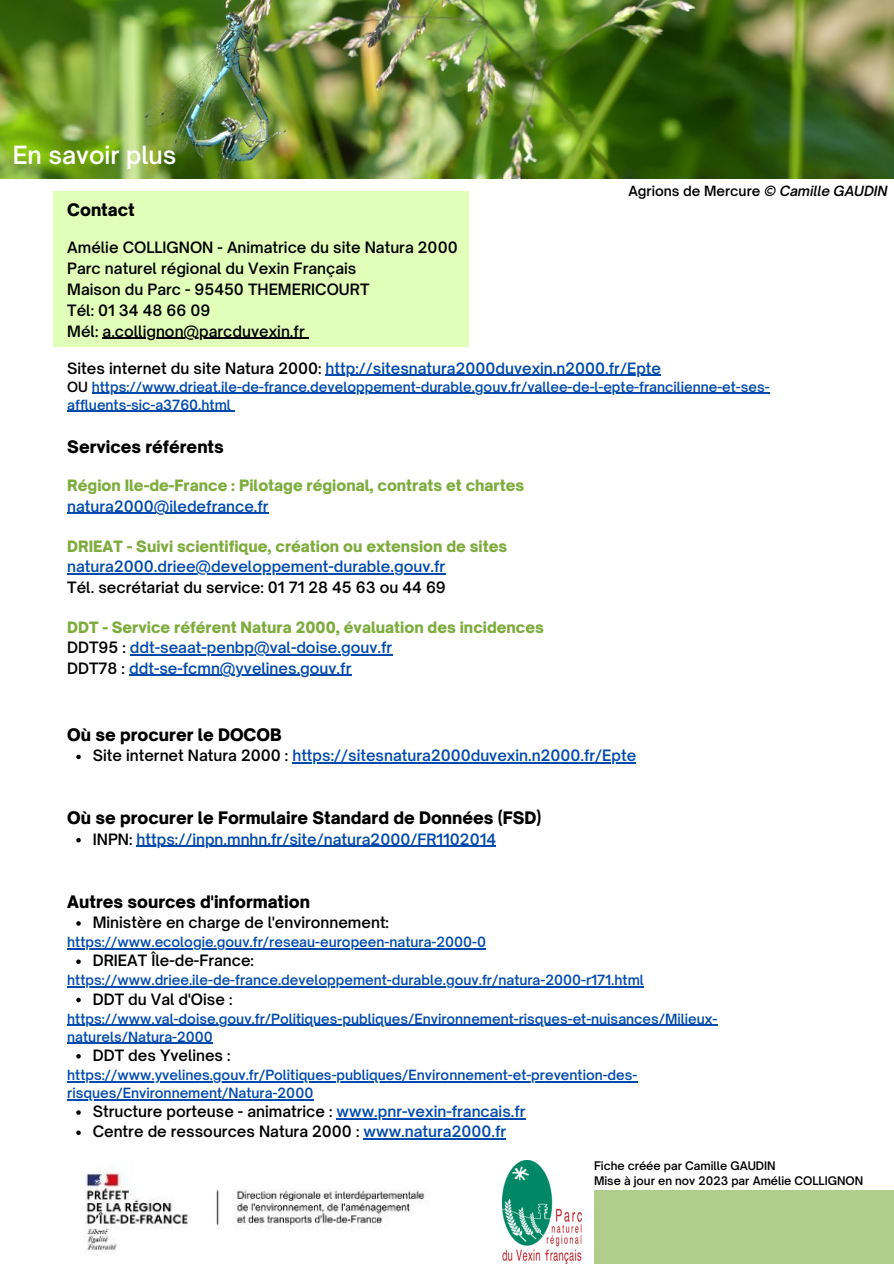
<style>
.page{position:relative;width:894px;height:1264px;background:#fff}
.page>*{position:absolute;margin:0;border:0;box-sizing:border-box;transform-origin:0 0}
.t1{font:600 24px "Open Sauce One";color:#fff}
.t2{font:900 16.5px "Open Sauce One";color:#000}
.t3{font:600 15px "Open Sauce One";color:#000}
.t4{font:600 15px "Open Sauce One";color:#004aad}
.t5{font:900 15px "Open Sauce One";color:#7dac3d}
.t6{font:600 13.5px/18px "Open Sauce One";color:#004aad}
.t7{font:600 13.5px "Open Sauce One";color:#000}
.t8{font:600 11.4px "Open Sauce One";color:#000}
.s1{font-style:italic}
.s2{color:#000}
.s3{color:#004aad}
</style>
<div class="page">
<svg style="left:76px;top:754px;width:5px;height:5px"></svg>
<hr style="left:292px;top:762px;width:344px;height:1px;background:#004aad">
<svg style="left:76px;top:838px;width:5px;height:4px"></svg>
<hr style="left:136px;top:845px;width:360px;height:2px;background:#004aad">
<svg style="left:76px;top:921px;width:5px;height:4px"></svg>
<svg style="left:76px;top:959px;width:5px;height:5px"></svg>
<svg style="left:76px;top:997px;width:5px;height:5px"></svg>
<svg style="left:76px;top:1054px;width:5px;height:4px"></svg>
<svg style="left:76px;top:1110px;width:5px;height:4px"></svg>
<hr style="left:336px;top:1118px;width:189px;height:1px;background:#004aad">
<svg style="left:76px;top:1130px;width:5px;height:5px"></svg>
<hr style="left:363px;top:1138px;width:143px;height:1px;background:#004aad">
<hr style="left:67px;top:512px;width:201px;height:2px;background:#004aad">
<hr style="left:67px;top:573px;width:378px;height:1px;background:#004aad">
<hr style="left:130px;top:654px;width:262px;height:1px;background:#004aad">
<hr style="left:129px;top:674px;width:222px;height:2px;background:#004aad">
<hr style="left:67px;top:948px;width:419px;height:1px;background:#004aad">
<hr style="left:67px;top:986px;width:576px;height:1px;background:#004aad">
<hr style="left:67px;top:1024px;width:650px;height:1px;background:#004aad">
<hr style="left:67px;top:1042px;width:146px;height:1px;background:#004aad">
<hr style="left:67px;top:1081px;width:570px;height:1px;background:#004aad">
<hr style="left:67px;top:1099px;width:246px;height:1px;background:#004aad">
<img style="left:502px;top:1160px;width:79px;height:103px">
<img style="left:85px;top:1170px;width:340px;height:83px">
<div style="left:53px;top:191px;width:415px;height:156px;background:#e2ffba"></div>
<img style="left:0;top:1px;width:893px;height:177px">
<hr style="left:102px;top:337px;width:203px;height:1px;background:#000">
<hr style="left:325px;top:374px;width:336px;height:1px;background:#004aad">
<hr style="left:92px;top:392px;width:677px;height:1px;background:#004aad">
<hr style="left:67px;top:410px;width:164px;height:1px;background:#004aad">
<p class="t1" style="left:13px;top:140px;width:165px">En savoir plus</p>
<p class="t7" style="left:628px;top:182px;width:261px">Agrions de Mercure <span class="s1">© Camille GAUDIN</span></p>
<p class="t2" style="left:67px;top:199px;width:69px">Contact</p>
<p class="t3" style="left:67px;top:237px;width:392px">Amélie COLLIGNON - Animatrice du site Natura 2000</p>
<p class="t3" style="left:67px;top:258px;width:290px">Parc naturel régional du Vexin Français</p>
<p class="t3" style="left:67px;top:279px;width:304px">Maison du Parc - 95450 THEMERICOURT</p>
<p class="t3" style="left:67px;top:300px;width:144px">Tél: 01 34 48 66 09</p>
<p class="t3" style="left:67px;top:321px;width:239px">Mél: a.collignon@parcduvexin.fr</p>
<p class="t4" style="left:67px;top:358px;width:595px"><span class="s2">Sites internet du site Natura 2000:</span> http://sitesnatura2000duvexin.n2000.fr/Epte</p>
<p class="t6" style="left:67px;top:377px;width:703px"><span class="s2">OU</span> https://www.drieat.ile-de-france.developpement-durable.gouv.fr/vallee-de-l-epte-francilienne-et-ses&shy;affluents-sic-a3760.html</p>
<p class="t2" style="left:67px;top:436px;width:158px">Services référents</p>
<p class="t5" style="left:67px;top:476px;width:458px">Région Ile-de-France : Pilotage régional, contrats et chartes</p>
<p class="t4" style="left:67px;top:496px;width:203px">natura2000@iledefrance.fr</p>
<p class="t5" style="left:67px;top:537px;width:441px">DRIEAT - Suivi scientifique, création ou extension de sites</p>
<p class="t4" style="left:67px;top:557px;width:379px">natura2000.driee@developpement-durable.gouv.fr</p>
<p class="t3" style="left:67px;top:577px;width:380px">Tél. secrétariat du service: 01 71 28 45 63 ou 44 69</p>
<p class="t5" style="left:67px;top:618px;width:478px">DDT - Service référent Natura 2000, évaluation des incidences</p>
<p class="t4" style="left:67px;top:638px;width:326px"><span class="s2">DDT95 :</span> ddt-seaat-penbp@val-doise.gouv.fr</p>
<p class="t4" style="left:67px;top:658px;width:285px"><span class="s2">DDT78 :</span> ddt-se-fcmn@yvelines.gouv.fr</p>
<p class="t2" style="left:67px;top:724px;width:216px">Où se procurer le DOCOB</p>
<p class="t4" style="left:93px;top:746px;width:545px"><span class="s2">Site internet Natura 2000 :</span> https://sitesnatura2000duvexin.n2000.fr/Epte</p>
<p class="t2" style="left:67px;top:808px;width:475px">Où se procurer le Formulaire Standard de Données (FSD)</p>
<p class="t4" style="left:93px;top:829px;width:405px"><span class="s2">INPN:</span> https://inpn.mnhn.fr/site/natura2000/FR1102014</p>
<p class="t2" style="left:67px;top:891px;width:244px">Autres sources d'information</p>
<p class="t6" style="left:67px;top:932px;width:420px">https://www.ecologie.gouv.fr/reseau-europeen-natura-2000-0</p>
<p class="t6" style="left:67px;top:971px;width:578px">https://www.driee.ile-de-france.developpement-durable.gouv.fr/natura-2000-r171.html</p>
<p class="t6" style="left:67px;top:1009px;width:651px">https://www.val-doise.gouv.fr/Politiques-publiques/Environnement-risques-et-nuisances/Milieux&shy;naturels/Natura-2000</p>
<p class="t6" style="left:67px;top:1065px;width:571px">https://www.yvelines.gouv.fr/Politiques-publiques/Environnement-et-prevention-des&shy;risques/Environnement/Natura-2000</p>
<p class="t3" style="left:93px;top:913px;width:298px">Ministère en charge de l'environnement:</p>
<p class="t3" style="left:93px;top:951px;width:163px">DRIEAT Île-de-France:</p>
<p class="t3" style="left:93px;top:989px;width:141px">DDT du Val d'Oise :</p>
<p class="t3" style="left:93px;top:1045px;width:139px">DDT des Yvelines :</p>
<p class="t3" style="left:93px;top:1102px;width:434px">Structure porteuse - animatrice : <span class="s3">www.pnr-vexin-francais.fr</span></p>
<p class="t3" style="left:93px;top:1122px;width:415px">Centre de ressources Natura 2000 : <span class="s3">www.natura2000.fr</span></p>
<p class="t8" style="left:594px;top:1158px;width:183px">Fiche créée par Camille GAUDIN</p>
<p class="t8" style="left:594px;top:1173px;width:271px">Mise à jour en nov 2023 par Amélie COLLIGNON</p>
</div>
